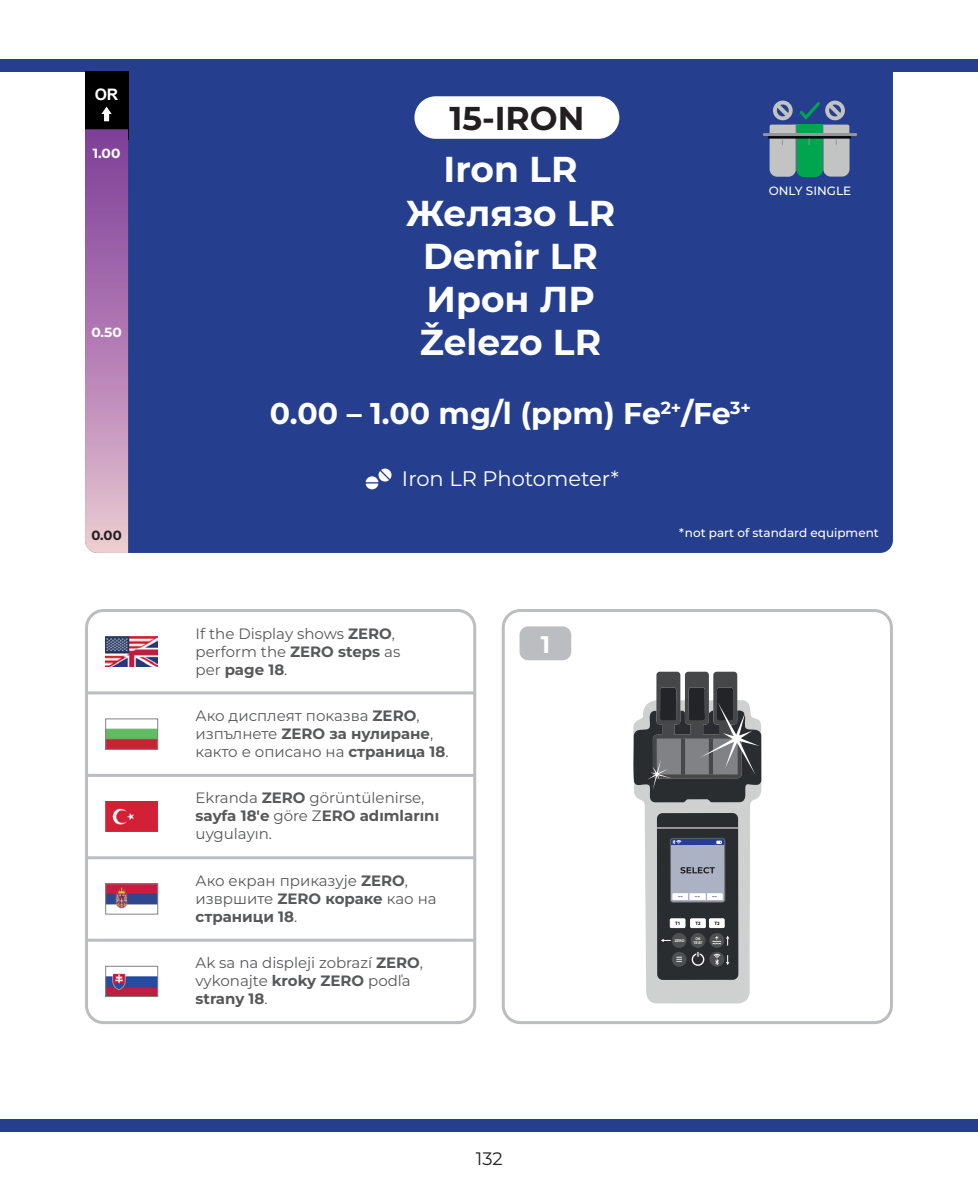
<style>
.page{position:relative;width:978px;height:1191px;background:#fff}
.page>*{position:absolute;margin:0;border:0;box-sizing:border-box;transform-origin:0 0}
.t1{font:700 36px "Montserrat";color:#fff}
.Text{font:700 33px "Montserrat";color:#231f20}
.t2{font:700 30px "Montserrat";color:#fff}
.Text-2{font:700 24px "Montserrat";color:#fff}
.t3{font:21px "Montserrat";color:#fff}
.t4{font:18px "Montserrat";color:#231f20}
.t5{font:700 15.9px "Arial";color:#fff}
.Text-3{font:15px/18px "Montserrat";color:#57585a}
.Text-4{font:700 15px "Montserrat";color:#57585a}
.t6{font:700 13.2px "Montserrat";color:#fff;scale:1.04 1}
.t7{font:700 13.2px "Montserrat";color:#231f20}
.t8{font:500 12px "Montserrat";color:#fff}
.t9{font:8.1px "Myriad Pro";color:#231f20}
.t10{font:700 4.5px "Arial";color:#000001}
.t11{font:700 3.6px "Arial";letter-spacing:-.04em;color:#f7f8f7}
.t12{font:700 3.6px "Arial";color:#fff}
.s1{font-weight:700}
.s2{font-weight:400}
</style>
<div class="page">
<div style="left:0;top:60px;width:978px;height:12px;background:#253f8e"></div>
<div style="left:0;top:1119px;width:978px;height:12px;background:#253f8e"></div>
<div style="left:85px;top:71px;width:808px;height:482px;background:#253f8e"></div>
<div style="left:414px;top:96px;width:205px;height:43px;background:#fff;border-radius:21px"></div>
<svg style="left:366px;top:468px;width:26px;height:21px"></svg>
<div style="left:85px;top:72px;width:43px;height:68px;background:#000001"></div>
<svg style="left:101px;top:107px;width:11px;height:14px"></svg>
<svg style="left:85px;top:129px;width:43px;height:424px;background:#b27fb3"></svg>
<div style="left:85px;top:609px;width:391px;height:415px;border:3px solid #bcbdc0;border-radius:17px"></div>
<div style="left:502px;top:609px;width:391px;height:415px;border:3px solid #bcbdc0;border-radius:17px"></div>
<div style="left:520px;top:626px;width:51px;height:34px;background:#bcbdc0;border-radius:9px"></div>
<svg style="left:633px;top:671px;width:128px;height:332px"></svg>
<hr style="left:768px;top:136px;width:83px;height:3px;background:#06070b">
<hr style="left:763px;top:133px;width:94px;height:3px;background:#939598">
<svg style="left:770px;top:101px;width:80px;height:76px;background:#6a9495"></svg>
<img style="left:107px;top:728px;width:49px;height:20px">
<div style="left:105px;top:718px;width:53px;height:32px;border:1px solid #808285"></div>
<img style="left:106px;top:636px;width:52px;height:31px">
<img style="left:106px;top:801px;width:52px;height:30px">
<img style="left:107px;top:973px;width:49px;height:22px">
<div style="left:105px;top:966px;width:53px;height:31px;border:1px solid #808285"></div>
<img style="left:107px;top:885px;width:49px;height:24px">
<div style="left:105px;top:883px;width:53px;height:31px;border:1px solid #808285"></div>
<hr style="left:86px;top:691px;width:389px;height:3px;background:#bcbdc0">
<hr style="left:86px;top:774px;width:389px;height:3px;background:#bcbdc0">
<hr style="left:86px;top:856px;width:389px;height:3px;background:#bcbdc0">
<hr style="left:86px;top:938px;width:389px;height:3px;background:#bcbdc0">
<p class="t5" style="left:95px;top:83px;width:25px">OR</p>
<p class="t5" style="left:92px;top:137px;width:30px">20.0</p>
<p class="t6" style="left:93px;top:144px;width:28px">1.00</p>
<p class="t6" style="left:91px;top:322px;width:31px">0.50</p>
<p class="t7" style="left:91px;top:526px;width:32px">0.00</p>
<p class="Text" style="left:449px;top:94px;width:136px">15-IRON</p>
<p class="t1" style="left:444px;top:143px;width:135px">Iron LR</p>
<p class="t1" style="left:406px;top:187px;width:211px">Желязо LR</p>
<p class="t1" style="left:423px;top:230px;width:176px">Demir LR</p>
<p class="t1" style="left:426px;top:273px;width:170px">Ирон ЛР</p>
<p class="t1" style="left:420px;top:316px;width:183px">Železo LR</p>
<p class="t2" style="left:270px;top:391px;width:483px">0.00 – 1.00 mg/l (ppm) Fe<sup>2+</sup>/Fe<sup>3+</sup></p>
<p class="t3" style="left:402px;top:464px;width:219px">Iron LR Photometer*</p>
<p class="t8" style="left:769px;top:182px;width:84px">ONLY SINGLE</p>
<p class="Text-3" style="left:196px;top:624px;width:206px">If the Display shows <span class="s1">ZERO</span>, perform the <span class="s1">ZERO steps</span> as</p>
<p class="Text-4" style="left:196px;top:658px;width:93px"><span class="s2">per</span> page 18<span class="s2">.</span></p>
<p class="Text-3" style="left:196px;top:706px;width:254px">Ако дисплеят показва <span class="s1">ZERO</span>, изпълнете <span class="s1">ZERO за нулиране</span>, както е описано на <span class="s1">страница 18</span>.</p>
<p class="Text-3" style="left:196px;top:788px;width:245px">Ekranda <span class="s1">ZERO</span> görüntülenirse, <span class="s1">sayfa 18'e</span> göre Z<span class="s1">ERO adımlarını </span>uygulayın.</p>
<p class="Text-3" style="left:196px;top:871px;width:242px">Ако екран приказује <span class="s1">ZERO</span>, извршите <span class="s1">ZERO кораке</span> као на <span class="s1">страници 18</span>.</p>
<p class="Text-3" style="left:196px;top:953px;width:229px">Ak sa na displeji zobrazí <span class="s1">ZERO</span>, vykonajte <span class="s1">kroky ZERO</span> podľa <span class="s1">strany 18</span>.</p>
<p class="Text-2" style="left:541px;top:626px;width:11px">1</p>
<p class="t4" style="left:476px;top:1146px;width:28px">132</p>
<p class="t8" style="left:679px;top:524px;width:201px">*not part of standard equipment</p>
<p class="t9" style="left:678px;top:891px;width:6px">--</p>
<p class="t9" style="left:695px;top:891px;width:6px">--</p>
<p class="t9" style="left:712px;top:891px;width:6px">--</p>
<p class="t10" style="left:675px;top:920px;width:7px">T1</p>
<p class="t10" style="left:695px;top:920px;width:7px">T2</p>
<p class="t10" style="left:714px;top:920px;width:7px">T3</p>
<p class="t11" style="left:694px;top:940px;width:10px">TEST</p>
<p class="t11" style="left:695px;top:936px;width:7px">OK</p>
<p class="t12" style="left:675px;top:938px;width:11px">ZERO</p>
</div>
